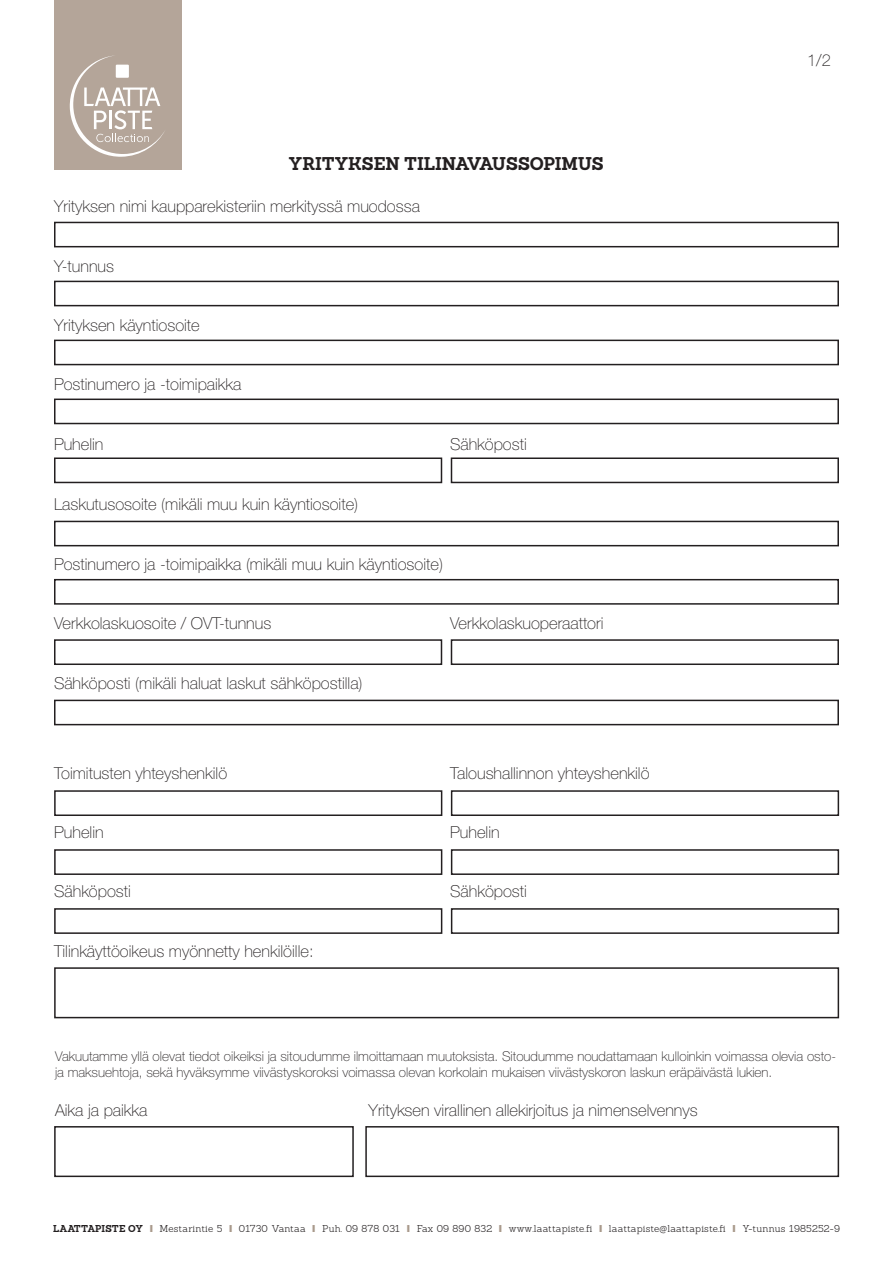
<style>
.page{position:relative;width:893px;height:1263px;background:#fff}
.page>*{position:absolute;margin:0;border:0;box-sizing:border-box;transform-origin:0 0}
.t1{font:700 18px "Sanchez";letter-spacing:-.01em;color:#231f20}
.t2{font:100 16.5px "Helvetica Neue LT Pro";color:#231f20}
.t3{font:100 13.5px/16.2px "Helvetica Neue LT Pro";color:#231f20}
.t4{font:300 9.75px "Sanchez";letter-spacing:.02em;color:#231f20}
.s1{font-weight:700}
.s2{font-family:"Helvetica Neue LT Pro";font-weight:900;color:#a99a8c}
</style>
<div class="page">
<div style="left:54px;top:0;width:128px;height:170px;background:#b4a599"></div>
<svg style="left:69px;top:55px;width:96px;height:102px"></svg>
<div style="left:54px;top:222px;width:785px;height:25px;border:2px solid #231f20"></div>
<div style="left:54px;top:281px;width:785px;height:25px;border:2px solid #231f20"></div>
<div style="left:54px;top:340px;width:785px;height:25px;border:2px solid #231f20"></div>
<div style="left:54px;top:399px;width:785px;height:25px;border:2px solid #231f20"></div>
<div style="left:54px;top:457px;width:388px;height:26px;border:2px solid #231f20"></div>
<div style="left:451px;top:457px;width:388px;height:26px;border:2px solid #231f20"></div>
<div style="left:54px;top:521px;width:785px;height:25px;border:2px solid #231f20"></div>
<div style="left:54px;top:579px;width:785px;height:26px;border:2px solid #231f20"></div>
<div style="left:54px;top:639px;width:388px;height:26px;border:2px solid #231f20"></div>
<div style="left:54px;top:700px;width:785px;height:25px;border:2px solid #231f20"></div>
<div style="left:451px;top:639px;width:388px;height:26px;border:2px solid #231f20"></div>
<div style="left:54px;top:790px;width:388px;height:26px;border:2px solid #231f20"></div>
<div style="left:451px;top:790px;width:388px;height:26px;border:2px solid #231f20"></div>
<div style="left:54px;top:849px;width:388px;height:26px;border:2px solid #231f20"></div>
<div style="left:54px;top:908px;width:388px;height:26px;border:2px solid #231f20"></div>
<div style="left:451px;top:849px;width:388px;height:26px;border:2px solid #231f20"></div>
<div style="left:451px;top:908px;width:388px;height:26px;border:2px solid #231f20"></div>
<div style="left:54px;top:967px;width:785px;height:51px;border:2px solid #231f20"></div>
<div style="left:54px;top:1126px;width:300px;height:51px;border:2px solid #231f20"></div>
<div style="left:365px;top:1126px;width:474px;height:51px;border:2px solid #231f20"></div>
<p class="t1" style="left:289px;top:151px;width:317px">YRITYKSEN TILINAVAUSSOPIMUS</p>
<p class="t2" style="left:54px;top:197px;width:367px">Yrityksen nimi kaupparekisteriin merkityssä muodossa</p>
<p class="t2" style="left:54px;top:256px;width:62px">Y-tunnus</p>
<p class="t2" style="left:54px;top:315px;width:147px">Yrityksen käyntiosoite</p>
<p class="t2" style="left:54px;top:375px;width:189px">Postinumero ja -toimipaikka</p>
<p class="t2" style="left:54px;top:434px;width:51px">Puhelin</p>
<p class="t2" style="left:450px;top:434px;width:78px">Sähköposti</p>
<p class="t2" style="left:54px;top:495px;width:306px">Laskutusosoite (mikäli muu kuin käyntiosoite)</p>
<p class="t2" style="left:54px;top:554px;width:390px">Postinumero ja -toimipaikka (mikäli muu kuin käyntiosoite)</p>
<p class="t2" style="left:54px;top:613px;width:219px">Verkkolaskuosoite / OVT-tunnus</p>
<p class="t2" style="left:450px;top:613px;width:155px">Verkkolaskuoperaattori</p>
<p class="t2" style="left:54px;top:673px;width:310px">Sähköposti (mikäli haluat laskut sähköpostilla)</p>
<p class="t2" style="left:54px;top:763px;width:175px">Toimitusten yhteyshenkilö</p>
<p class="t2" style="left:450px;top:763px;width:201px">Taloushallinnon yhteyshenkilö</p>
<p class="t2" style="left:54px;top:822px;width:51px">Puhelin</p>
<p class="t2" style="left:450px;top:822px;width:51px">Puhelin</p>
<p class="t2" style="left:54px;top:882px;width:78px">Sähköposti</p>
<p class="t2" style="left:450px;top:882px;width:78px">Sähköposti</p>
<p class="t2" style="left:54px;top:941px;width:261px">Tilinkäyttöoikeus myönnetty henkilöille:</p>
<p class="t2" style="left:807px;top:50px;width:25px">1/2</p>
<p class="t3" style="left:55px;top:1047px;width:783px">Vakuutamme yllä olevat tiedot oikeiksi ja sitoudumme ilmoittamaan muutoksista. Sitoudumme noudattamaan kulloinkin voimassa olevia osto&shy;ja maksuehtoja, sekä hyväksymme viivästyskoroksi voimassa olevan korkolain mukaisen viivästyskoron laskun eräpäivästä lukien.</p>
<p class="t2" style="left:55px;top:1101px;width:94px">Aika ja paikka</p>
<p class="t2" style="left:369px;top:1101px;width:331px">Yrityksen virallinen allekirjoitus ja nimenselvennys</p>
<p class="t4" style="left:53px;top:1222px;width:788px"><span class="s1">LAATTAPISTE OY</span> <span class="s2">I</span> Mestarintie 5 <span class="s2">I</span> 01730 Vantaa <span class="s2">I</span> Puh. 09 878 031 <span class="s2">I</span> Fax 09 890 832 <span class="s2">I</span> www.laattapiste.fi <span class="s2">I</span> laattapiste@laattapiste.fi <span class="s2">I</span> Y-tunnus 1985252-9</p>
</div>
